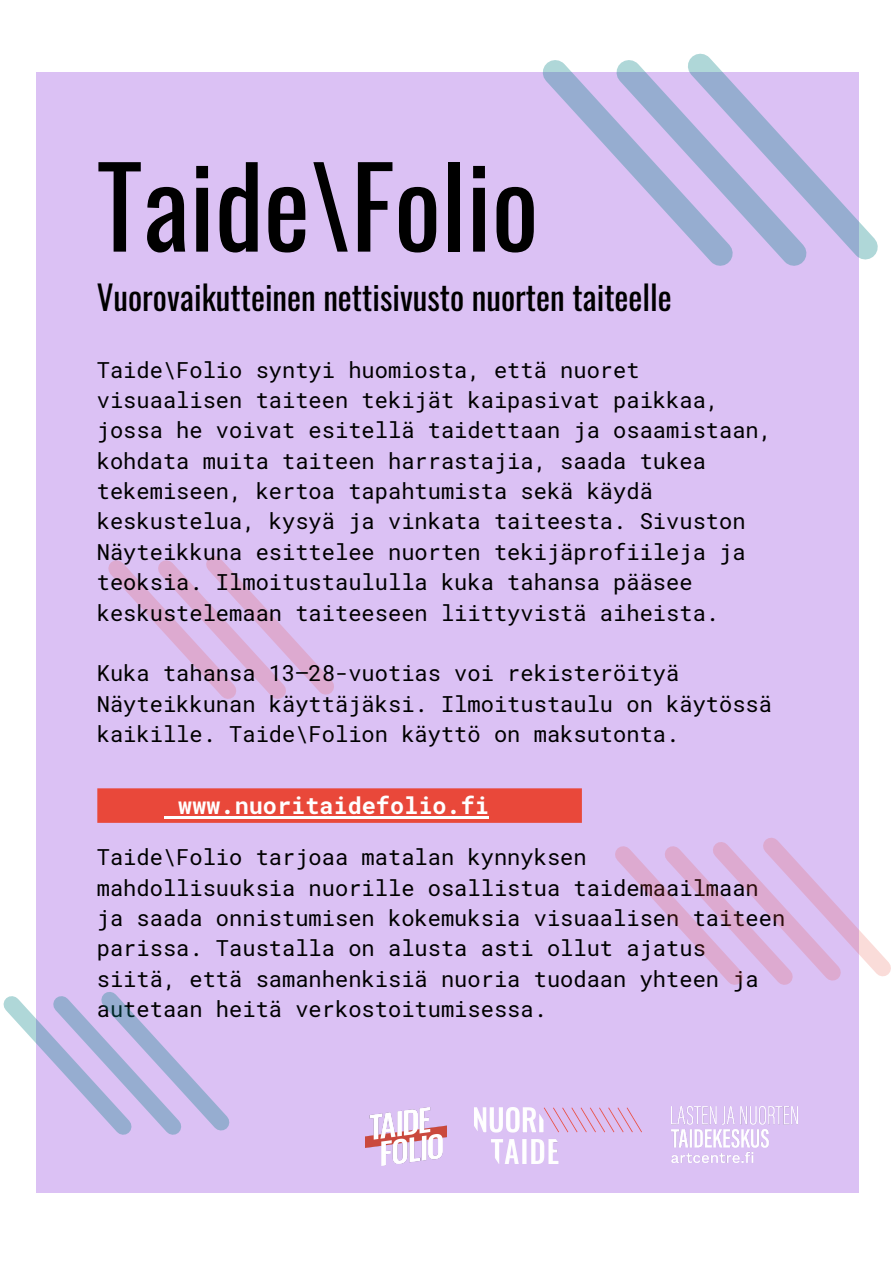
<style>
.page{position:relative;width:894px;height:1264px;background:#fff}
.page>*{position:absolute;margin:0;border:0;box-sizing:border-box;transform-origin:0 0}
.t1{font:110.4px "Oswald";color:#000}
.t2{font:33.15px "Oswald";color:#000}
.t3{font:700 23.55px "Roboto Mono";color:#fff}
.t4{font:22.05px/30.3px "Roboto Mono";color:#000}
</style>
<div class="page">
<div style="left:36px;top:72px;width:822px;height:1120px;background:#dbc1f4"></div>
<img style="left:474px;top:1107px;width:167px;height:56px">
<img style="left:671px;top:1106px;width:126px;height:56px">
<svg style="left:108px;top:556px;width:226px;height:143px"></svg>
<div style="left:97px;top:788px;width:484px;height:34px;background:#e9483a"></div>
<svg style="left:542px;top:60px;width:60px;height:82px"></svg>
<svg style="left:602px;top:60px;width:71px;height:160px"></svg>
<svg style="left:673px;top:53px;width:205px;height:223px"></svg>
<svg style="left:3px;top:992px;width:227px;height:143px"></svg>
<svg style="left:615px;top:828px;width:276px;height:169px"></svg>
<img style="left:366px;top:1107px;width:81px;height:58px">
<svg style="left:164px;top:816px;width:14px;height:2px"></svg>
<hr style="left:178px;top:816px;width:311px;height:2px;background:#fff">
<p class="t1" style="left:97px;top:120px;width:443px">Taide\Folio</p>
<p class="t2" style="left:97px;top:272px;width:576px">Vuorovaikutteinen nettisivusto nuorten taiteelle</p>
<p class="t4" style="left:97px;top:354px;width:676px">Taide\Folio syntyi huomiosta, että nuoret visuaalisen taiteen tekijät kaipasivat paikkaa, jossa he voivat esitellä taidettaan ja osaamistaan, kohdata muita taiteen harrastajia, saada tukea tekemiseen, kertoa tapahtumista sekä käydä keskustelua, kysyä ja vinkata taiteesta. Sivuston Näyteikkuna esittelee nuorten tekijäprofiileja ja teoksia. Ilmoitustaululla kuka tahansa pääsee keskustelemaan taiteeseen liittyvistä aiheista.</p>
<p class="t4" style="left:97px;top:657px;width:676px">Kuka tahansa 13–28-vuotias voi rekisteröityä<br>Näyteikkunan käyttäjäksi. Ilmoitustaulu on käytössä kaikille. Taide\Folion käyttö on maksutonta.</p>
<p class="t3" style="left:178px;top:789px;width:312px">www.nuoritaidefolio.fi</p>
<p class="t4" style="left:97px;top:841px;width:689px">Taide\Folio tarjoaa matalan kynnyksen mahdollisuuksia nuorille osallistua taidemaailmaan ja saada onnistumisen kokemuksia visuaalisen taiteen parissa. Taustalla on alusta asti ollut ajatus siitä, että samanhenkisiä nuoria tuodaan yhteen ja autetaan heitä verkostoitumisessa.</p>
</div>
